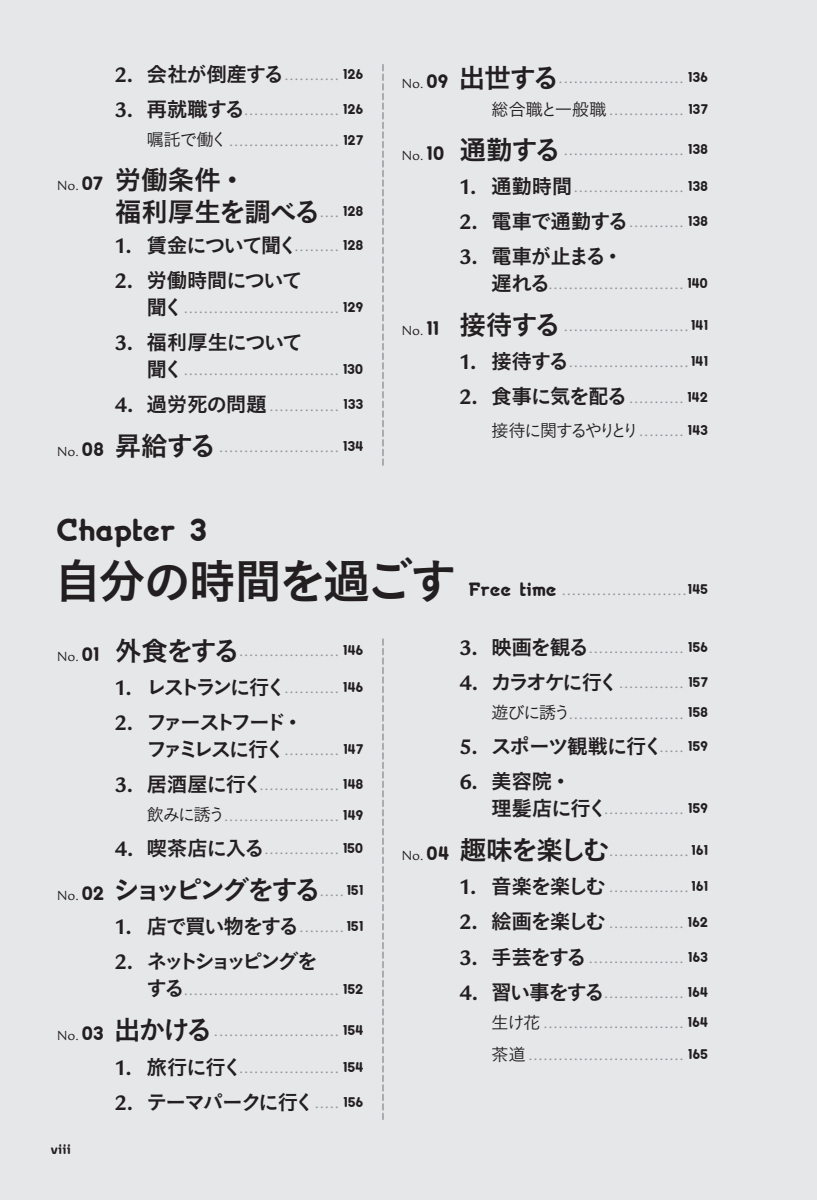
<style>
.page{position:relative;width:817px;height:1200px;background:#fff}
.page>*{position:absolute;margin:0;border:0;box-sizing:border-box;transform-origin:0 0}
.t1{font:47.93px "Koburina Go Std W6 90 pv RKSJ H";letter-spacing:-.075em;color:#231f20}
.t2{font:28.8px "Chair 07";letter-spacing:-.02em;color:#231f20}
.t3{font:27px/31.9px "Koburina Go Std W6 90 pv RKSJ H";letter-spacing:-.025em;color:#231f20}
.t4{font:27px "Koburina Go Std W6 90 pv RKSJ H";letter-spacing:-.14em;color:#231f20}
.t5{font:20.7px "Koburina Go Std W6 90 pv RKSJ H";letter-spacing:-.1em;color:#231f20}
.t6{font:20.7px "Koburina Go Std W6 90 pv RKSJ H";letter-spacing:-.075em;color:#231f20}
.t7{font:20.7px "Koburina Go Std W6 90 pv RKSJ H";letter-spacing:-.195em;color:#231f20}
.t8{font:20.7px "Koburina Go Std W6 90 pv RKSJ H";letter-spacing:-.21em;color:#231f20}
.t9{font:20.7px "Koburina Go Std W6 90 pv RKSJ H";letter-spacing:-.08em;color:#231f20}
.t10{font:17.55px/30.4px "Legacy Sans";color:#939598;text-align:right}
.t11{font:17.55px "Koburina Go Std W3 90 pv RKSJ H";letter-spacing:-.165em;color:#231f20}
.t12{font:12.83px "Chair 07";color:#231f20}
.s1{font-weight:700;font-size:22.72px;color:#231f20}
.s2{font-family:"Koburina Go Std W6 90 pv RKSJ H";font-size:20.7px;color:#231f20}
.s3{font-family:"Chair 07";font-size:12.83px;color:#231f20}
.s4{font-family:"Koburina Go Std W3 90 pv RKSJ H";color:#231f20}
.s5{font-family:"Legacy Sans";font-size:14.4px}
.s6{font-family:"Chair 07";font-size:17.55px}
.s7{font-family:"Legacy Sans";font-weight:700;font-size:22.72px}
.s8{font-family:"Chair 07";color:#231f20}
.s9{font-family:"Koburina Go Std W6 90 pv RKSJ H";font-size:27px;color:#231f20}
.s10{font-family:"Legacy Sans";color:#939598}
.s11{font-family:"Chair 07";font-size:12.83px}
.s12{font-family:"Legacy Sans";font-size:17.55px;color:#939598}
</style>
<div class="page">
<div style="left:0;top:0;width:816px;height:1199px;background:#e6e7e9"></div>
<svg style="left:382px;top:65px;width:2px;height:400px"></svg>
<svg style="left:382px;top:639px;width:2px;height:479px"></svg>
<p class="t10" style="left:115px;top:61px;width:251px"><span class="s1">2.</span> <span class="s2">会社が倒産する</span> ........... <span class="s3">126</span></p>
<p class="t10" style="left:115px;top:96px;width:251px"><span class="s1">3.</span> <span class="s2">再就職する</span> ................... <span class="s3">126</span><span class="s4">嘱託で働く</span> ...................... <span class="s3">127</span></p>
<h3 class="t3" style="left:115px;top:167px;width:251px;text-indent:-57px"><span class="s5">No.</span> <span class="s6">07</span> 労働条件・<br>福利厚生を調べる <sup>....</sup> <sup>128</sup></h3>
<p class="t10" style="left:114px;top:232px;width:251px"><span class="s1">1.</span> <span class="s2">賃金について聞く</span> ......... <span class="s3">128</span></p>
<p class="t9" style="left:115px;top:272px;width:189px"><span class="s7">2.</span> 労働時間について</p>
<p class="t10" style="left:146px;top:294px;width:219px"><span class="s2">聞く</span> ............................... <span class="s3">129</span></p>
<p class="t6" style="left:115px;top:334px;width:190px"><span class="s7">3.</span> 福利厚生について</p>
<p class="t10" style="left:146px;top:356px;width:219px"><span class="s2">聞く</span> ............................... <span class="s3">130</span></p>
<p class="t10" style="left:115px;top:391px;width:251px"><span class="s1">4.</span> <span class="s2">過労死の問題</span> .............. <span class="s3">133</span></p>
<p class="t10" style="left:57px;top:433px;width:308px"><sub>No.</sub> <span class="s8">08</span> <span class="s9">昇給する</span> ........................ <span class="s3">134</span></p>
<p class="t10" style="left:402px;top:64px;width:308px;line-height:31.9px"><sub>No.</sub> <span class="s8">09</span> <span class="s9">出世する</span> ......................... <span class="s3">136</span><span class="s4">総合職と一般職</span> ............... <span class="s3">137</span></p>
<p class="t10" style="left:402px;top:136px;width:308px"><sub>No.</sub> <span class="s8">10</span> <span class="s9">通勤する</span> ........................ <span class="s3">138</span></p>
<p class="t10" style="left:459px;top:173px;width:251px"><span class="s1">1.</span> <span class="s2">通勤時間</span> ...................... <span class="s3">138</span></p>
<p class="t10" style="left:459px;top:208px;width:251px"><span class="s1">2.</span> <span class="s2">電車で通勤する</span> ........... <span class="s3">138</span></p>
<p class="t5" style="left:459px;top:248px;width:165px"><span class="s7">3.</span> 電車が止まる・</p>
<p class="t10" style="left:491px;top:270px;width:219px"><span class="s2">遅れる</span>........................... <span class="s3">140</span></p>
<p class="t10" style="left:402px;top:312px;width:308px"><sub>No.</sub> <span class="s8">11</span> <span class="s9">接待する</span> ......................... <span class="s3">141</span></p>
<p class="t10" style="left:459px;top:348px;width:251px"><span class="s1">1.</span> <span class="s2">接待する</span> ........................ <span class="s3">141</span></p>
<p class="t10" style="left:459px;top:383px;width:251px"><span class="s1">2.</span> <span class="s2">食事に気を配る</span> ........... <span class="s3">142</span></p>
<p class="t11" style="left:491px;top:423px;width:219px">接待に関するやりとり <span class="s10">.........</span> <span class="s11">143</span></p>
<h2 class="t2" style="left:57px;top:515px;width:153px">Chapter 3</h2>
<h1 class="t1" style="left:54px;top:563px;width:405px">自分の時間を過ごす</h1>
<p class="t10" style="left:469px;top:575px;width:241px"><span class="s8">Free time</span> .........................<span class="s3">145</span></p>
<p class="t10" style="left:57px;top:637px;width:308px"><sub>No.</sub> <span class="s8">01</span> <span class="s9">外食をする</span> .................... <span class="s3">146</span></p>
<p class="t10" style="left:114px;top:674px;width:251px"><span class="s1">1.</span> <span class="s2">レストランに行く</span> ........... <span class="s3">146</span></p>
<p class="t8" style="left:115px;top:714px;width:190px"><span class="s7">2.</span> ファーストフード・</p>
<p class="t10" style="left:146px;top:736px;width:219px"><span class="s2">ファミレスに行く</span> ........... <span class="s3">147</span></p>
<p class="t10" style="left:115px;top:771px;width:251px"><span class="s1">3.</span> <span class="s2">居酒屋に行く</span> ................ <span class="s3">148</span><span class="s4">飲みに誘う</span> ....................... <span class="s3">149</span></p>
<p class="t10" style="left:115px;top:835px;width:251px"><span class="s1">4.</span> <span class="s2">喫茶店に入る</span> ............... <span class="s3">150</span></p>
<h3 class="t4" style="left:57px;top:879px;width:308px"><span class="s5">No.</span> <span class="s6">02</span> ショッピングをする <sup>.....</sup> <sup>151</sup></h3>
<p class="t10" style="left:114px;top:913px;width:251px"><span class="s1">1.</span> <span class="s2">店で買い物をする</span> ......... <span class="s3">151</span></p>
<p class="t7" style="left:115px;top:953px;width:205px"><span class="s7">2.</span> ネットショッピングを</p>
<p class="t10" style="left:146px;top:975px;width:219px"><span class="s2">する</span> ............................... <span class="s3">152</span></p>
<p class="t10" style="left:57px;top:1016px;width:308px"><sub>No.</sub> <span class="s8">03</span> <span class="s9">出かける</span> ......................... <span class="s3">154</span></p>
<p class="t10" style="left:114px;top:1053px;width:251px"><span class="s1">1.</span> <span class="s2">旅行に行く</span> .................... <span class="s3">154</span></p>
<p class="t5" style="left:115px;top:1093px;width:251px"><span class="s7">2.</span> テーマパークに行く <span class="s12">.....</span> <span class="s11">156</span></p>
<p class="t12" style="left:51px;top:1142px;width:22px">viii</p>
<p class="t10" style="left:459px;top:634px;width:251px"><span class="s1">3.</span> <span class="s2">映画を観る</span> ................... <span class="s3">156</span></p>
<p class="t10" style="left:459px;top:669px;width:251px"><span class="s1">4.</span> <span class="s2">カラオケに行く</span> ............. <span class="s3">157</span><span class="s4">遊びに誘う</span> ....................... <span class="s3">158</span></p>
<p class="t6" style="left:459px;top:738px;width:251px"><span class="s7">5.</span> スポーツ観戦に行く <span class="s12">.....</span> <span class="s11">159</span></p>
<p class="t5" style="left:459px;top:773px;width:113px"><span class="s7">6.</span> 美容院・</p>
<p class="t10" style="left:491px;top:795px;width:219px"><span class="s2">理髪店に行く</span> ................ <span class="s3">159</span></p>
<p class="t10" style="left:402px;top:836px;width:308px"><sub>No.</sub> <span class="s8">04</span> <span class="s9">趣味を楽しむ</span> ................ <span class="s3">161</span></p>
<p class="t10" style="left:459px;top:873px;width:251px"><span class="s1">1.</span> <span class="s2">音楽を楽しむ</span> ................ <span class="s3">161</span></p>
<p class="t10" style="left:459px;top:908px;width:251px"><span class="s1">2.</span> <span class="s2">絵画を楽しむ</span> ............... <span class="s3">162</span></p>
<p class="t10" style="left:459px;top:943px;width:251px"><span class="s1">3.</span> <span class="s2">手芸をする</span> ................... <span class="s3">163</span></p>
<p class="t10" style="left:491px;top:978px;width:219px;line-height:31.1px;text-align:justify;text-indent:-32px"><span class="s1">4.</span> <span class="s2">習い事をする</span> ................ <span class="s3">164</span><span class="s4">生け花</span> ............................ <span class="s3">164</span><span class="s4">茶道</span> ............................... <span class="s3">165</span></p>
</div>
